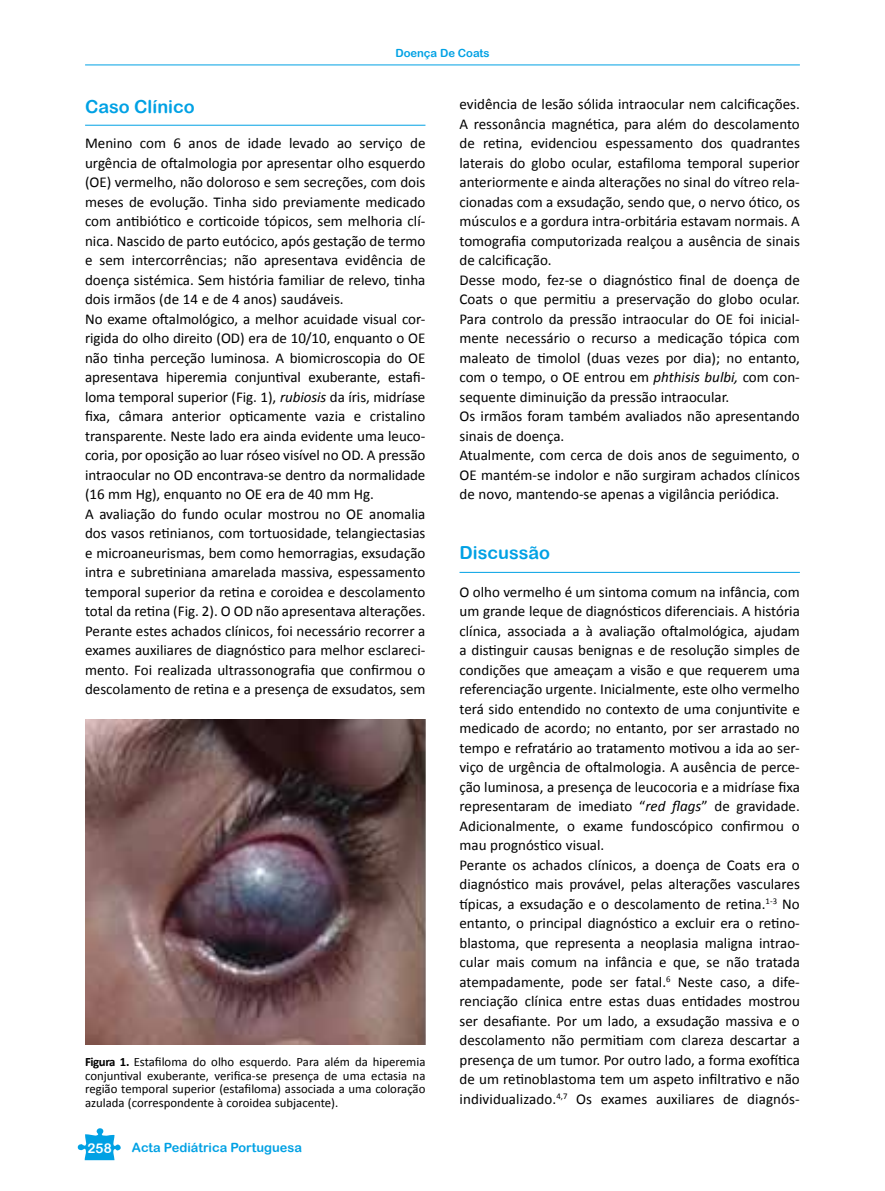
<style>
.page{position:relative;width:885px;height:1191px;background:#fff}
.page>*{position:absolute;margin:0;border:0;box-sizing:border-box;transform-origin:0 0}
.t1{font:18px "Arial Rounded MT Bold";color:#00a1e4}
.t2{font:15px/19.5px "Calibri";color:#000}
.t3{font:13.5px "Arial Rounded MT Bold";color:#fff}
.t4{font:12.75px/13.5px "Calibri";color:#000;text-align:justify}
.t5{font:12.75px "Arial Rounded MT Bold";color:#00a1e4}
.t6{font:11.25px "Arial Rounded MT Bold";color:#00a1e4}
.s1{font-style:italic}
.s2{font-weight:700}
</style>
<div class="page">
<hr style="left:85px;top:65px;width:714px;height:1px;background:#00a1e4">
<svg style="left:77px;top:1128px;width:44px;height:32px"></svg>
<hr style="left:85px;top:125px;width:340px;height:1px;background:#00a1e4">
<hr style="left:459px;top:572px;width:340px;height:1px;background:#00a1e4">
<img style="left:85px;top:720px;width:340px;height:324px">
<p class="t6" style="left:395px;top:46px;width:96px">Doença De Coats</p>
<p class="t1" style="left:85px;top:96px;width:111px">Caso Clínico</p>
<p class="t2" style="left:85px;top:133px;width:342px">Menino com 6 anos de idade levado ao serviço de urgência de oftalmologia por apresentar olho esquerdo (OE) vermelho, não doloroso e sem secreções, com dois meses de evolução. Tinha sido previamente medicado com antibiótico e corticoide tópicos, sem melhoria clí&shy;nica. Nascido de parto eutócico, após gestação de termo e sem intercorrências; não apresentava evidência de doença sistémica. Sem história familiar de relevo, tinha dois irmãos (de 14 e de 4 anos) saudáveis.<br>No exame oftalmológico, a melhor acuidade visual cor&shy;rigida do olho direito (OD) era de 10/10, enquanto o OE não tinha perceção luminosa. A biomicroscopia do OE apresentava hiperemia conjuntival exuberante, estafi&shy;loma temporal superior (Fig. 1), <span class="s1">rubiosis</span> da íris, midríase fixa, câmara anterior opticamente vazia e cristalino transparente. Neste lado era ainda evidente uma leuco&shy;coria, por oposição ao luar róseo visível no OD. A pressão intraocular no OD encontrava-se dentro da normalidade (16 mm Hg), enquanto no OE era de 40 mm Hg.<br>A avaliação do fundo ocular mostrou no OE anomalia dos vasos retinianos, com tortuosidade, telangiectasias e microaneurismas, bem como hemorragias, exsudação intra e subretiniana amarelada massiva, espessamento temporal superior da retina e coroidea e descolamento total da retina (Fig. 2). O OD não apresentava alterações.<br>Perante estes achados clínicos, foi necessário recorrer a exames auxiliares de diagnóstico para melhor esclareci&shy;mento. Foi realizada ultrassonografia que confirmou o descolamento de retina e a presença de exsudatos, sem</p>
<p class="t4" style="left:85px;top:1054px;width:342px"><span class="s2">Figura 1.</span> Estafiloma do olho esquerdo. Para além da hiperemia conjuntival exuberante, verifica-se presença de uma ectasia na região temporal superior (estafiloma) associada a uma coloração azulada (correspondente à coroidea subjacente).</p>
<p class="t3" style="left:88px;top:1139px;width:26px">258</p>
<p class="t5" style="left:132px;top:1140px;width:171px">Acta Pediátrica Portuguesa</p>
<p class="t2" style="left:459px;top:94px;width:342px">evidência de lesão sólida intraocular nem calcificações.<br>A ressonância magnética, para além do descolamento de retina, evidenciou espessamento dos quadrantes laterais do globo ocular, estafiloma temporal superior anteriormente e ainda alterações no sinal do vítreo rela&shy;cionadas com a exsudação, sendo que, o nervo ótico, os músculos e a gordura intra-orbitária estavam normais. A tomografia computorizada realçou a ausência de sinais de calcificação.<br>Desse modo, fez-se o diagnóstico final de doença de Coats o que permitiu a preservação do globo ocular.<br>Para controlo da pressão intraocular do OE foi inicial&shy;mente necessário o recurso a medicação tópica com maleato de timolol (duas vezes por dia); no entanto, com o tempo, o OE entrou em <span class="s1">phthisis bulbi,</span> com con&shy;sequente diminuição da pressão intraocular.<br>Os irmãos foram também avaliados não apresentando sinais de doença.<br>Atualmente, com cerca de dois anos de seguimento, o OE mantém-se indolor e não surgiram achados clínicos de novo, mantendo-se apenas a vigilância periódica.</p>
<p class="t1" style="left:459px;top:541px;width:92px">Discussão</p>
<p class="t2" style="left:459px;top:581px;width:342px">O olho vermelho é um sintoma comum na infância, com um grande leque de diagnósticos diferenciais. A história clínica, associada a à avaliação oftalmológica, ajudam a distinguir causas benignas e de resolução simples de condições que ameaçam a visão e que requerem uma referenciação urgente. Inicialmente, este olho vermelho terá sido entendido no contexto de uma conjuntivite e medicado de acordo; no entanto, por ser arrastado no tempo e refratário ao tratamento motivou a ida ao ser&shy;viço de urgência de oftalmologia. A ausência de perce&shy;ção luminosa, a presença de leucocoria e a midríase fixa representaram de imediato “<span class="s1">red flags</span>” de gravidade.<br>Adicionalmente, o exame fundoscópico confirmou o mau prognóstico visual.<br>Perante os achados clínicos, a doença de Coats era o diagnóstico mais provável, pelas alterações vasculares típicas, a exsudação e o descolamento de retina.<sup>1-3</sup> No entanto, o principal diagnóstico a excluir era o retino&shy;blastoma, que representa a neoplasia maligna intrao&shy;cular mais comum na infância e que, se não tratada atempadamente, pode ser fatal.<sup>6</sup> Neste caso, a dife&shy;renciação clínica entre estas duas entidades mostrou ser desafiante. Por um lado, a exsudação massiva e o descolamento não permitiam com clareza descartar a presença de um tumor. Por outro lado, a forma exofítica de um retinoblastoma tem um aspeto infiltrativo e não individualizado.<sup>4,7</sup> Os exames auxiliares de diagnós-</p>
</div>
